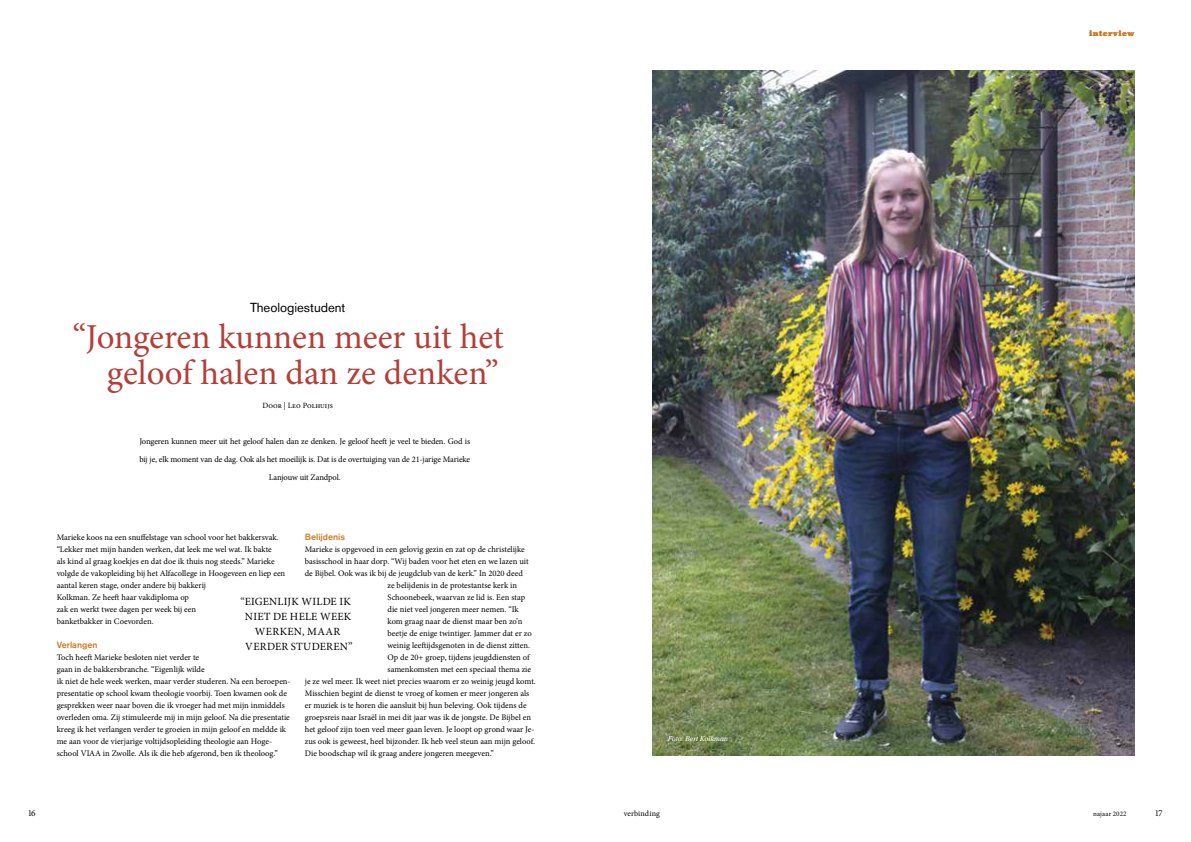
<style>
.page{position:relative;width:1191px;height:842px;background:#fff}
.page>*{position:absolute;margin:0;border:0;box-sizing:border-box;transform-origin:0 0}
.t1{font:35px/36px "Minion Pro";color:#b33f39;text-align:right}
.t2{font:13px "Akzidenz Grotesk BE";color:#000}
.t3{font:11px/15px "Minion Pro";letter-spacing:.02em;color:#000;text-align:center}
.t4{font:500 9px "Akzidenz Grotesk BE";color:#cf7c23}
.t5{font:9px "Minion Pro";color:#000}
.t6{font:8.5px/12px "Minion Pro";letter-spacing:-.005em;color:#000}
.t7{font:8px "Minion Pro";color:#000}
.t8{font:900 8px "Cheltenham";letter-spacing:.06em;color:#cf7c23}
.t9{font:italic 7px "Cheltenham";color:#fff}
.t10{font:7px "Minion Pro";letter-spacing:.015em;color:#000}
</style>
<div class="page">
<img style="left:652px;top:70px;width:482px;height:685px">
<h2 class="t2" style="left:250px;top:300px;width:97px">Theologiestudent</h2>
<h1 class="t1" style="left:73px;top:319px;width:433px">“Jongeren kunnen meer uit het geloof halen dan ze denken”</h1>
<p class="t7" style="left:262px;top:400px;width:72px">Door | Leo Polhuijs</p>
<p class="t6" style="left:139px;top:432px;width:332px;line-height:18px;text-align:center">Jongeren kunnen meer uit het geloof halen dan ze denken. Je geloof heeft je veel te bieden. God is bij je, elk moment van de dag. Ook als het moeilijk is. Dat is de overtuiging van de 21-jarige Marieke<br>Lanjouw uit Zandpol.</p>
<p class="t4" style="left:305px;top:531px;width:42px">Belijdenis</p>
<p class="t6" style="left:305px;top:543px;width:221px">Marieke is opgevoed in een gelovig gezin en zat op de christelijke</p>
<p class="t6" style="left:305px;top:555px;width:225px">basisschool in haar dorp. “Wij baden voor het eten en we lazen uit</p>
<p class="t6" style="left:305px;top:567px;width:219px">de Bijbel. Ook was ik bij de jeugdclub van de kerk.” In 2020 deed</p>
<p class="t6" style="left:387px;top:579px;width:131px">ze belijdenis in de protestantse kerk in</p>
<p class="t6" style="left:387px;top:591px;width:139px">Schoonebeek, waarvan ze lid is. Een stap</p>
<p class="t6" style="left:387px;top:603px;width:133px">die niet veel jongeren meer nemen. “Ik</p>
<p class="t6" style="left:387px;top:615px;width:136px">kom graag naar de dienst maar ben zo’n</p>
<p class="t6" style="left:387px;top:627px;width:146px">beetje de enige twintiger. Jammer dat er zo</p>
<p class="t6" style="left:387px;top:639px;width:144px">weinig leeftijdsgenoten in de dienst zitten.</p>
<p class="t6" style="left:387px;top:651px;width:144px">Op de 20+ groep, tijdens jeugddiensten of</p>
<p class="t6" style="left:387px;top:663px;width:145px">samenkomsten met een speciaal thema zie</p>
<p class="t6" style="left:305px;top:675px;width:232px">je ze wel meer. Ik weet niet precies waarom er zo weinig jeugd komt.</p>
<p class="t6" style="left:305px;top:687px;width:226px">Misschien begint de dienst te vroeg of komen er meer jongeren als</p>
<p class="t6" style="left:305px;top:699px;width:223px">er muziek is te horen die aansluit bij hun beleving. Ook tijdens de</p>
<p class="t6" style="left:305px;top:711px;width:228px">groepsreis naar Israël in mei dit jaar was ik de jongste. De Bijbel en</p>
<p class="t6" style="left:305px;top:723px;width:231px">het geloof zijn toen veel meer gaan leven. Je loopt op grond waar Je-</p>
<p class="t6" style="left:305px;top:735px;width:232px">zus ook is geweest, heel bijzonder. Ik heb veel steun aan mijn geloof.</p>
<p class="t6" style="left:305px;top:747px;width:190px">Die boodschap wil ik graag andere jongeren meegeven.”</p>
<p class="t6" style="left:57px;top:531px;width:230px">Marieke koos na een snuffelstage van school voor het bakkersvak. “Lekker met mijn handen werken, dat leek me wel wat. Ik bakte<br>als kind al graag koekjes en dat doe ik thuis nog steeds.” Marieke volgde de vakopleiding bij het Alfacollege in Hoogeveen en liep een aantal keren stage, onder andere bij bakkerij<br>Kolkman. Ze heeft haar vakdiploma op<br>zak en werkt twee dagen per week bij een<br>banketbakker in Coevorden.</p>
<p class="t4" style="left:57px;top:639px;width:42px">Verlangen</p>
<p class="t6" style="left:57px;top:651px;width:235px">Toch heeft Marieke besloten niet verder te<br>gaan in de bakkersbranche. “Eigenlijk wilde<br>ik niet de hele week werken, maar verder studeren. Na een beroepen&shy;presentatie op school kwam theologie voorbij. Toen kwamen ook de gesprekken weer naar boven die ik vroeger had met mijn inmiddels overleden oma. Zij stimuleerde mij in mijn geloof. Na die presentatie kreeg ik het verlangen verder te groeien in mijn geloof en meldde ik me aan voor de vierjarige voltijdsopleiding theologie aan Hoge&shy;school VIAA in Zwolle. Als ik die heb afgerond, ben ik theoloog.”</p>
<p class="t3" style="left:240px;top:594px;width:114px">“EIGENLIJK WILDE IK<br>NIET DE HELE WEEK<br>WERKEN, MAAR<br>VERDER STUDEREN”</p>
<p class="t9" style="left:668px;top:734px;width:61px">Foto: Bert Kolkman</p>
<p class="t8" style="left:1089px;top:28px;width:47px">interview</p>
<p class="t5" style="left:28px;top:807px;width:9px">16</p>
<p class="t7" style="left:624px;top:808px;width:38px">verbinding</p>
<p class="t10" style="left:1093px;top:809px;width:35px">najaar 2022</p>
<p class="t5" style="left:1155px;top:807px;width:9px">17</p>
</div>
